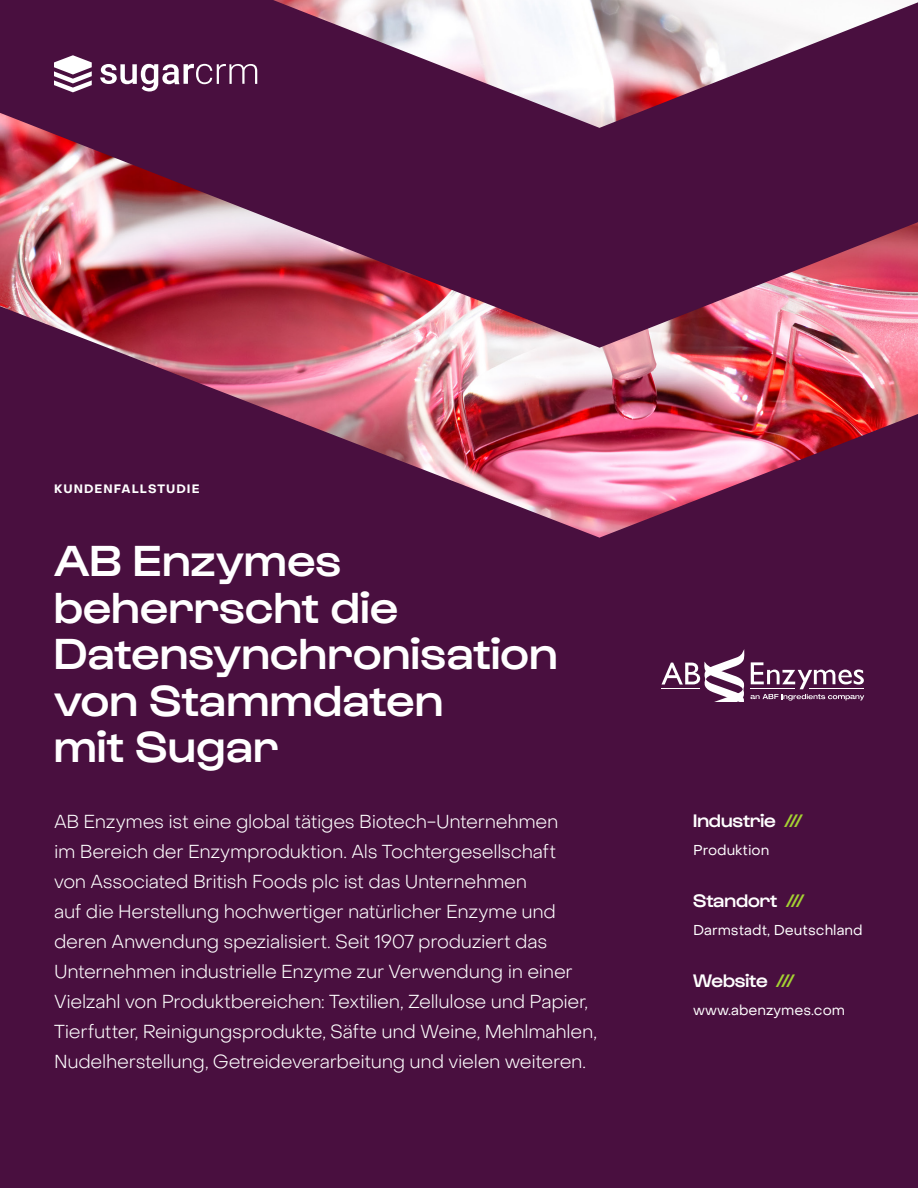
<style>
.page{position:relative;width:918px;height:1188px;background:#490f3f}
.page>*{position:absolute;margin:0;border:0;box-sizing:border-box;transform-origin:0 0}
.t1{font:500 45px/46.5px "Gustavo";letter-spacing:.01em;color:#fff}
.Body_-_Intro{font:300 18.75px/30px "Object Sans";letter-spacing:-.015em;color:#fff}
.Sidebar_-_Headline{font:500 18.75px "Gustavo";letter-spacing:-.005em;color:#fff}
.Sidebar_-_Body{font:14.25px "Object Sans";color:#fff}
.Body_-_Prehead{font:700 12px "Object Sans";letter-spacing:.09em;color:#fff}
.s1{color:#a4d233}
</style>
<div class="page">
<img style="left:108px;top:348px;width:810px;height:354px">
<img style="left:0;top:0;width:918px;height:348px">
<svg style="left:54px;top:55px;width:38px;height:37px"></svg>
<svg style="left:100px;top:64px;width:157px;height:28px"></svg>
<svg style="left:662px;top:649px;width:202px;height:52px"></svg>
<p class="Body_-_Prehead" style="left:54px;top:482px;width:147px">KUNDENFALLSTUDIE</p>
<p class="t1" style="left:54px;top:539px;width:505px">AB Enzymes beherrscht die<br>Datensynchronisation von Stammdaten<br>mit Sugar</p>
<p class="Body_-_Intro" style="left:54px;top:806px;width:545px">AB Enzymes ist eine global tätiges Biotech-Unternehmen<br>im Bereich der Enzymproduktion. Als Tochtergesellschaft<br>von Associated British Foods plc ist das Unternehmen<br>auf die Herstellung hochwertiger natürlicher Enzyme und deren Anwendung spezialisiert. Seit 1907 produziert das Unternehmen industrielle Enzyme zur Verwendung in einer Vielzahl von Produktbereichen: Textilien, Zellulose und Papier, Tierfutter, Reinigungsprodukte, Säfte und Weine, Mehlmahlen, Nudelherstellung, Getreideverarbeitung und vielen weiteren.</p>
<p class="Sidebar_-_Headline" style="left:693px;top:810px;width:112px">Industrie <span class="s1">///</span></p>
<p class="Sidebar_-_Body" style="left:693px;top:841px;width:78px">Produktion</p>
<p class="Sidebar_-_Headline" style="left:693px;top:890px;width:113px">Standort <span class="s1">///</span></p>
<p class="Sidebar_-_Body" style="left:693px;top:921px;width:171px">Darmstadt, Deutschland</p>
<p class="Sidebar_-_Headline" style="left:693px;top:970px;width:104px">Website <span class="s1">///</span></p>
<p class="Sidebar_-_Body" style="left:693px;top:1001px;width:153px">www.abenzymes.com</p>
</div>
